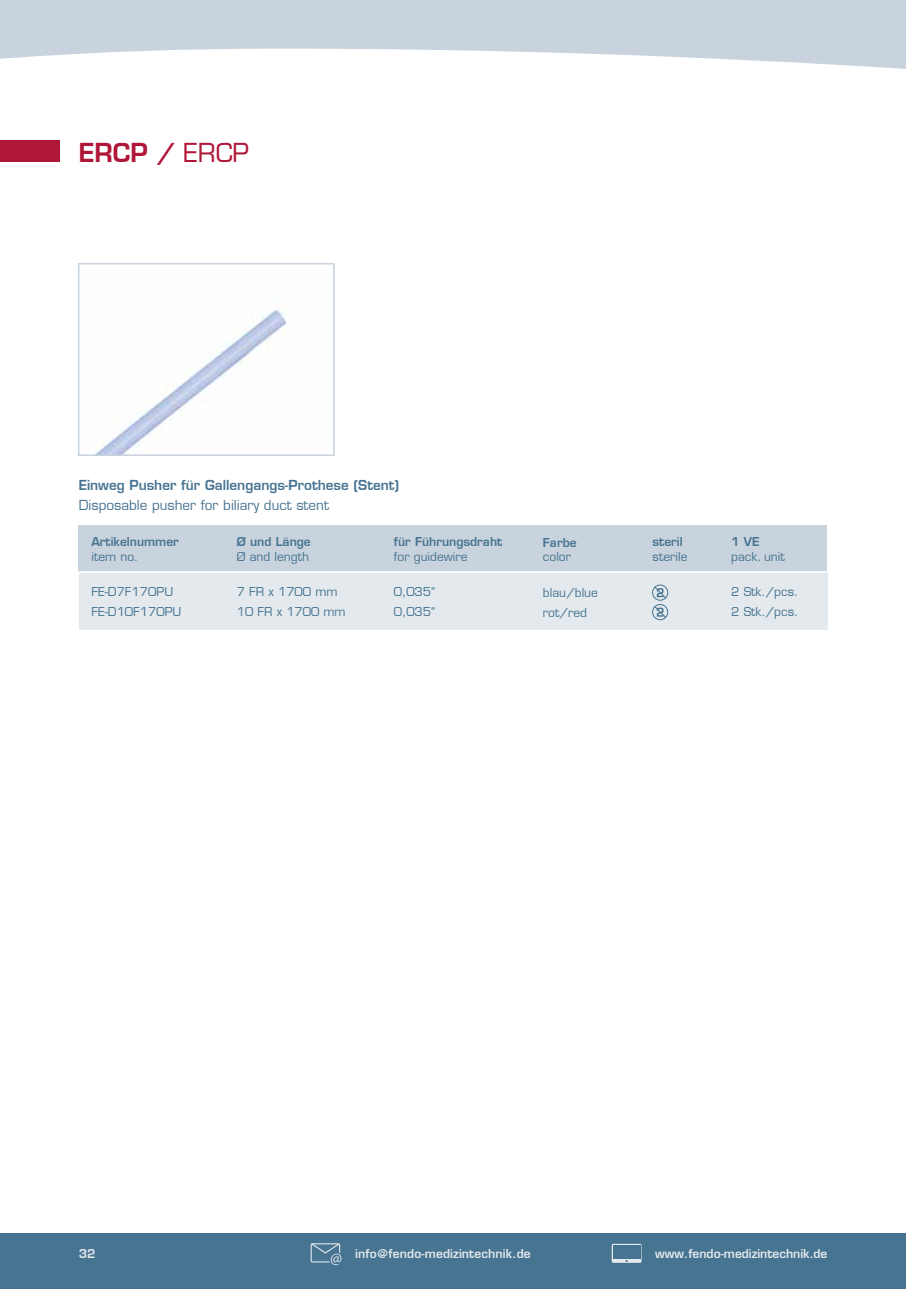
<style>
.page{position:relative;width:906px;height:1289px;background:#fff}
.page>*{position:absolute;margin:0;border:0;box-sizing:border-box;transform-origin:0 0}
.t1{font:600 25.5px "Eurostile";color:#b01638}
.t2{font:600 13.5px "Eurostile";color:#477491}
.t3{font:13.5px "Eurostile";color:#477491}
.t4{font:12px/19.5px "Eurostile";color:#477491}
.t5{font:600 12px "Eurostile";letter-spacing:.01em;color:#e3e9ed}
.t6{font:600 12px "Eurostile";color:#477491}
.s1{font-weight:400}
</style>
<div class="page">
<div style="left:0;top:141px;width:60px;height:21px;background:#b01638"></div>
<div style="left:0;top:1233px;width:906px;height:55px;background:#477491"></div>
<img style="left:95px;top:310px;width:192px;height:143px">
<div style="left:78px;top:263px;width:257px;height:193px;border:2px solid #c9d3dd"></div>
<div style="left:79px;top:571px;width:748px;height:59px;background:#e3e9ed"></div>
<div style="left:79px;top:525px;width:748px;height:47px;background:#c9d3dd"></div>
<div style="left:652px;top:584px;width:16px;height:16px;border:1px solid #477491;border-radius:50%"></div>
<svg style="left:654px;top:586px;width:12px;height:12px"></svg>
<div style="left:652px;top:604px;width:16px;height:16px;border:1px solid #477491;border-radius:50%"></div>
<svg style="left:654px;top:605px;width:12px;height:13px"></svg>
<hr style="left:79px;top:571px;width:748px;height:1px;background:#fff">
<svg style="left:310px;top:1243px;width:32px;height:21px"></svg>
<svg style="left:612px;top:1243px;width:29px;height:19px"></svg>
<div style="left:613px;top:1244px;width:27px;height:14px;background:#477491"></div>
<div style="left:0;top:0;width:906px;height:119px;background:#c9d3dd"></div>
<svg style="left:0;top:49px;width:906px;height:70px;background:#fafbfc"></svg>
<h1 class="t1" style="left:79px;top:136px;width:172px">ERCP / <span class="s1">ERCP</span></h1>
<p class="t2" style="left:79px;top:477px;width:322px">Einweg Pusher für Gallengangs-Prothese (Stent)</p>
<p class="t3" style="left:79px;top:496px;width:252px">Disposable pusher for biliary duct stent</p>
<p class="t6" style="left:91px;top:534px;width:89px">Artikelnummer</p>
<p class="t4" style="left:91px;top:546px;width:48px">item no.</p>
<p class="t6" style="left:237px;top:534px;width:75px">Ø und Länge</p>
<p class="t4" style="left:237px;top:546px;width:74px">Ø and length</p>
<p class="t6" style="left:394px;top:534px;width:110px">für Führungsdraht</p>
<p class="t4" style="left:394px;top:546px;width:75px">for guidewire</p>
<p class="t4" style="left:91px;top:582px;width:92px">FE-D7F170PU<br>FE-D10F170PU</p>
<p class="t4" style="left:237px;top:582px;width:110px">7 FR x 1700 mm<br>10 FR x 1700 mm</p>
<p class="t4" style="left:394px;top:582px;width:43px">0,035“<br>0,035“</p>
<p class="t6" style="left:543px;top:535px;width:35px">Farbe</p>
<p class="t4" style="left:543px;top:547px;width:30px">color</p>
<p class="t4" style="left:543px;top:583px;width:56px">blau/blue rot/red</p>
<p class="t6" style="left:652px;top:534px;width:32px">steril</p>
<p class="t4" style="left:652px;top:546px;width:36px">sterile</p>
<p class="t6" style="left:731px;top:534px;width:30px">1 VE</p>
<p class="t4" style="left:731px;top:546px;width:55px">pack. unit</p>
<p class="t4" style="left:731px;top:582px;width:69px">2 Stk./pcs.<br>2 Stk./pcs.</p>
<p class="t5" style="left:79px;top:1246px;width:18px">32</p>
<p class="t5" style="left:355px;top:1246px;width:177px">info@fendo-medizintechnik.de</p>
<p class="t5" style="left:655px;top:1246px;width:173px">www.fendo-medizintechnik.de</p>
</div>
